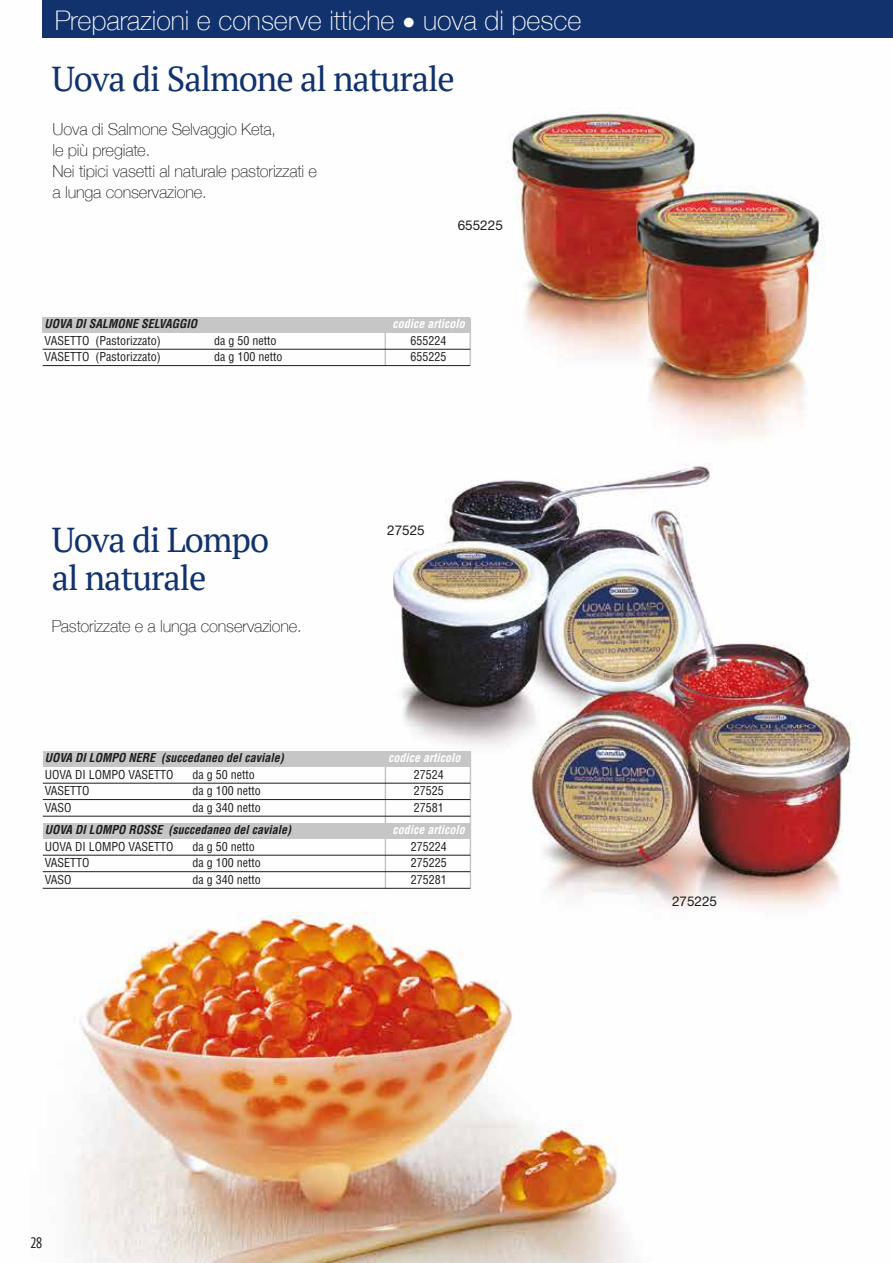
<style>
.page{position:relative;width:893px;height:1263px;background:#fff}
.page>*{position:absolute;margin:0;border:0;box-sizing:border-box;transform-origin:0 0}
.t1{font:34.5px/37.5px "PT Serif";letter-spacing:-.03em;color:#12326e}
.t2{font:100 27px "Helvetica Neue";color:#fff}
.t3{font:100 16.5px/21px "Helvetica Neue";letter-spacing:-.01em;color:#1d1d1b}
.t4{font:condensed 15px "PT Sans";color:#1d1d1b}
.t5{font:13.5px "Helvetica Neue";color:#1d1d1b}
.t6{font:condensed 12px "Helvetica";color:#1d1d1b}
.t7{font:italic 700 condensed 12px "Helvetica";color:#1d1d1b}
.t8{font:italic 700 condensed 12px "Helvetica";color:#fff}
</style>
<div class="page">
<img style="left:42px;top:0;width:810px;height:1263px">
<hr style="left:384px;top:318px;width:2px;height:48px;background:#c6c6c6">
<hr style="left:470px;top:318px;width:1px;height:48px;background:#c6c6c6">
<div style="left:43px;top:317px;width:427px;height:16px;background:#c6c6c6"></div>
<hr style="left:43px;top:365px;width:427px;height:1px;background:#1d1d1b">
<hr style="left:43px;top:349px;width:427px;height:1px;background:#1d1d1b">
<hr style="left:385px;top:752px;width:1px;height:136px;background:#c6c6c6">
<hr style="left:470px;top:752px;width:1px;height:136px;background:#c6c6c6">
<div style="left:43px;top:751px;width:427px;height:16px;background:#c6c6c6"></div>
<div style="left:43px;top:823px;width:427px;height:16px;background:#c6c6c6"></div>
<hr style="left:43px;top:799px;width:427px;height:1px;background:#1d1d1b">
<hr style="left:43px;top:816px;width:427px;height:1px;background:#1d1d1b">
<hr style="left:43px;top:783px;width:427px;height:1px;background:#1d1d1b">
<hr style="left:43px;top:888px;width:427px;height:1px;background:#1d1d1b">
<hr style="left:43px;top:871px;width:427px;height:1px;background:#1d1d1b">
<hr style="left:43px;top:855px;width:427px;height:1px;background:#1d1d1b">
<div style="left:43px;top:0;width:850px;height:38px;background:#12326e"></div>
<h2 class="t2" style="left:55px;top:0;width:528px">Preparazioni e conserve ittiche • uova di pesce</h2>
<h1 class="t1" style="left:52px;top:60px;width:405px">Uova di Salmone al naturale</h1>
<h3 class="t3" style="left:53px;top:118px;width:266px">Uova di Salmone Selvaggio Keta,<br>le più pregiate.<br>Nei tipici vasetti al naturale pastorizzati e a lunga conservazione.</h3>
<p class="t5" style="left:458px;top:217px;width:47px">655225</p>
<p class="t7" style="left:45px;top:317px;width:154px">UOVA DI SALMONE SELVAGGIO</p>
<p class="t8" style="left:392px;top:317px;width:74px">codice articolo</p>
<p class="t6" style="left:45px;top:333px;width:118px">VASETTO (Pastorizzato)</p>
<p class="t6" style="left:214px;top:333px;width:64px">da g 50 netto</p>
<p class="t6" style="left:411px;top:333px;width:37px">655224</p>
<p class="t6" style="left:45px;top:349px;width:118px">VASETTO (Pastorizzato)</p>
<p class="t6" style="left:214px;top:349px;width:70px">da g 100 netto</p>
<p class="t6" style="left:411px;top:349px;width:37px">655225</p>
<h1 class="t1" style="left:52px;top:521px;width:219px">Uova di Lompo al naturale</h1>
<h3 class="t3" style="left:52px;top:615px;width:252px">Pastorizzate e a lunga conservazione.</h3>
<p class="t5" style="left:387px;top:522px;width:39px">27525</p>
<p class="t7" style="left:45px;top:751px;width:241px">UOVA DI LOMPO NERE (succedaneo del caviale)</p>
<p class="t8" style="left:388px;top:751px;width:74px">codice articolo</p>
<p class="t6" style="left:45px;top:767px;width:130px">UOVA DI LOMPO VASETTO</p>
<p class="t6" style="left:192px;top:767px;width:64px">da g 50 netto</p>
<p class="t6" style="left:414px;top:767px;width:31px">27524</p>
<p class="t6" style="left:45px;top:784px;width:46px">VASETTO</p>
<p class="t6" style="left:192px;top:784px;width:70px">da g 100 netto</p>
<p class="t6" style="left:414px;top:784px;width:31px">27525</p>
<p class="t6" style="left:45px;top:800px;width:28px">VASO</p>
<p class="t6" style="left:192px;top:800px;width:70px">da g 340 netto</p>
<p class="t6" style="left:414px;top:800px;width:31px">27581</p>
<p class="t7" style="left:45px;top:823px;width:248px">UOVA DI LOMPO ROSSE (succedaneo del caviale)</p>
<p class="t8" style="left:393px;top:823px;width:74px">codice articolo</p>
<p class="t6" style="left:45px;top:839px;width:130px">UOVA DI LOMPO VASETTO</p>
<p class="t6" style="left:192px;top:839px;width:64px">da g 50 netto</p>
<p class="t6" style="left:411px;top:839px;width:37px">275224</p>
<p class="t6" style="left:45px;top:856px;width:46px">VASETTO</p>
<p class="t6" style="left:192px;top:856px;width:70px">da g 100 netto</p>
<p class="t6" style="left:411px;top:856px;width:37px">275225</p>
<p class="t6" style="left:45px;top:872px;width:28px">VASO</p>
<p class="t6" style="left:192px;top:872px;width:70px">da g 340 netto</p>
<p class="t6" style="left:411px;top:872px;width:37px">275281</p>
<p class="t5" style="left:672px;top:893px;width:47px">275225</p>
<p class="t4" style="left:30px;top:1233px;width:14px">28</p>
</div>
